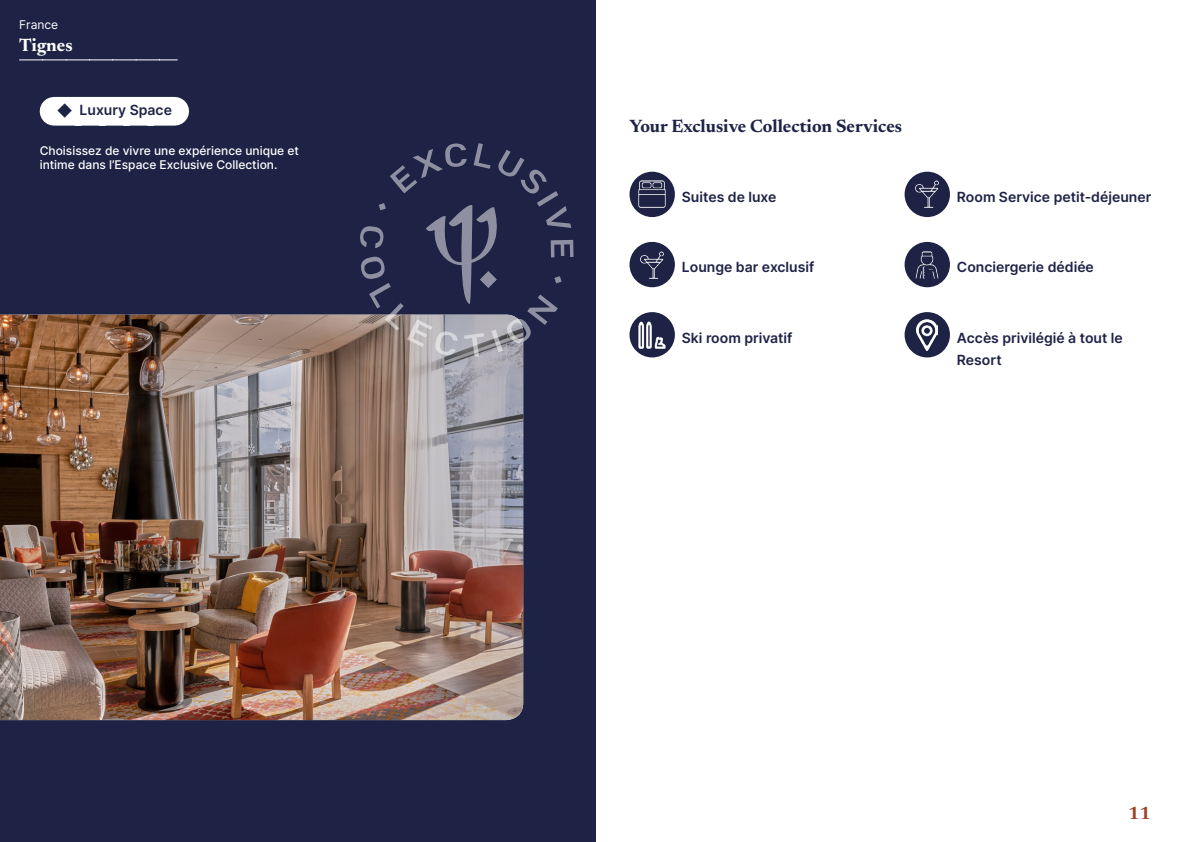
<style>
.page{position:relative;width:1191px;height:842px;background:#fff}
.page>*{position:absolute;margin:0;border:0;box-sizing:border-box;transform-origin:0 0}
.t1{font:700 18px "Newsreader 24 pt";color:#1e2346}
.t2{font:700 18px "Newsreader 24 pt";color:#fff}
.t3{font:700 18px "Newsreader 24 pt";color:#9d432c}
.t4{font:600 14px/22px "Inter";color:#1e2346}
.t5{font:500 12px/14.4px "Inter";color:#fff}
.t6{font:12px "Inter";color:#fff}
.s1{font-size:15px}
</style>
<div class="page">
<div style="left:0;top:0;width:595px;height:842px;background:#1e2346"></div>
<img style="left:0;top:315px;width:523px;height:405px">
<svg style="left:20px;top:60px;width:157px;height:1px"></svg>
<div style="left:54px;top:97px;width:121px;height:29px;background:#fff"></div>
<svg style="left:360px;top:143px;width:213px;height:214px"></svg>
<div style="left:629px;top:172px;width:46px;height:45px;background:#1e2346;border-radius:50%"></div>
<img style="left:636px;top:178px;width:32px;height:33px">
<div style="left:629px;top:242px;width:46px;height:45px;background:#1e2346;border-radius:50%"></div>
<img style="left:636px;top:248px;width:32px;height:33px">
<div style="left:629px;top:312px;width:46px;height:45px;background:#1e2346;border-radius:50%"></div>
<img style="left:636px;top:318px;width:32px;height:33px">
<div style="left:904px;top:172px;width:46px;height:45px;background:#1e2346;border-radius:50%"></div>
<img style="left:910px;top:178px;width:33px;height:33px">
<div style="left:904px;top:242px;width:46px;height:45px;background:#1e2346;border-radius:50%"></div>
<img style="left:910px;top:248px;width:33px;height:33px">
<div style="left:904px;top:312px;width:46px;height:45px;background:#1e2346;border-radius:50%"></div>
<img style="left:916px;top:319px;width:21px;height:31px">
<p class="t6" style="left:19px;top:15px;width:40px">France</p>
<p class="t2" style="left:19px;top:32px;width:55px">Tignes</p>
<p class="t4" style="left:57px;top:98px;width:117px"><span class="s1">◆</span> Luxury Space</p>
<p class="t5" style="left:40px;top:143px;width:261px">Choisissez de vivre une expérience unique et intime dans l’Espace Exclusive Collection.</p>
<p class="t1" style="left:629px;top:113px;width:274px">Your Exclusive Collection Services</p>
<p class="t4" style="left:682px;top:186px;width:96px">Suites de luxe</p>
<p class="t4" style="left:957px;top:186px;width:196px">Room Service petit-déjeuner</p>
<p class="t4" style="left:682px;top:256px;width:134px">Lounge bar exclusif</p>
<p class="t4" style="left:957px;top:256px;width:138px">Conciergerie dédiée</p>
<p class="t4" style="left:682px;top:326px;width:112px">Ski room privatif</p>
<p class="t4" style="left:957px;top:326px;width:167px">Accès privilégié à tout le<br>Resort</p>
<p class="t3" style="left:1128px;top:800px;width:24px">11</p>
</div>
